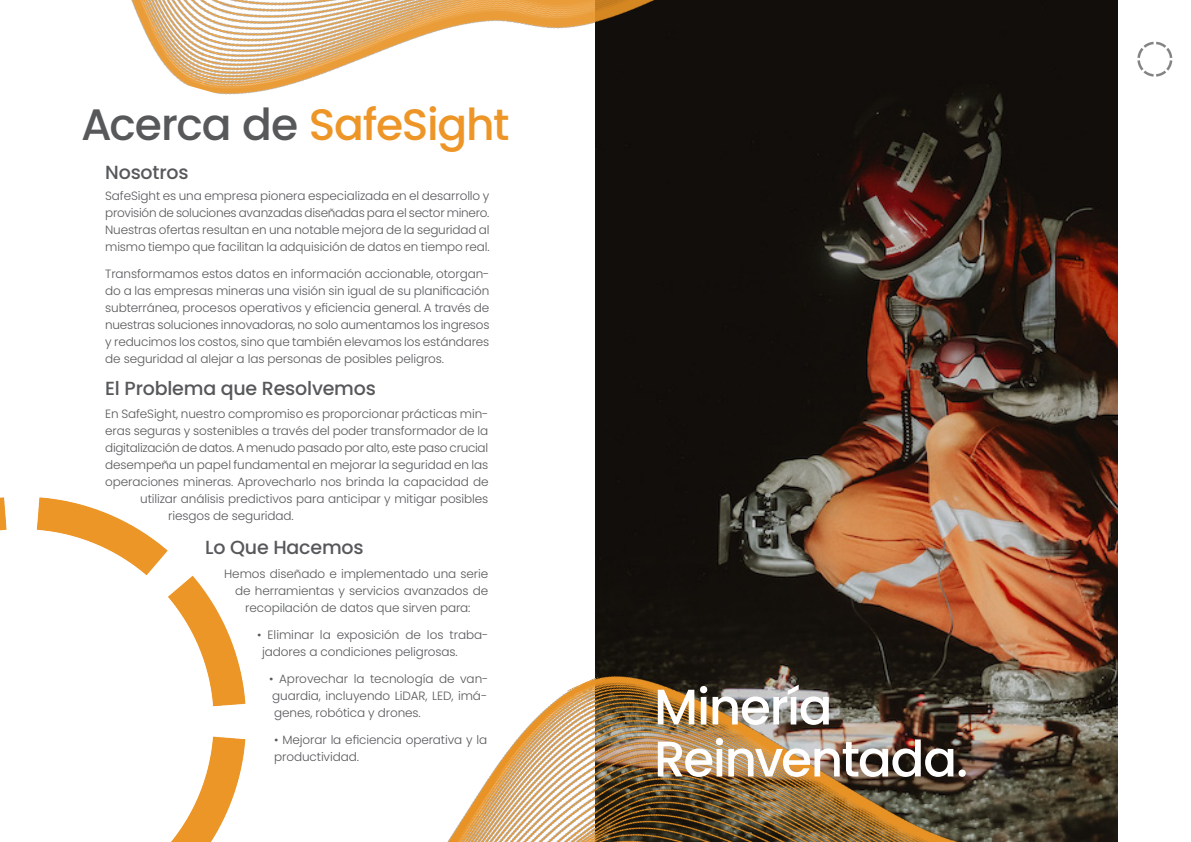
<style>
.page{position:relative;width:1191px;height:842px;background:#fff}
.page>*{position:absolute;margin:0;border:0;box-sizing:border-box;transform-origin:0 0}
.Title_1{font:500 50px/52px "Poppins";letter-spacing:-.03em;color:#fff}
.Title_1-2{font:500 44px "Poppins";letter-spacing:-.03em;color:#ed9627}
.H1_Large{font:500 44px "Poppins";letter-spacing:-.01em;color:#fff}
.Content_1{font:500 19px "Poppins";letter-spacing:-.01em;color:#57585a}
.Content_1-2{font:300 12px/17px "Poppins";letter-spacing:-.01em;color:#57585a;text-align:justify}
.s1{color:#57585a}
</style>
<div class="page">
<img style="left:595px;top:0;width:523px;height:841px">
<img style="left:447px;top:545px;width:577px;height:297px">
<img style="left:1137px;top:41px;width:36px;height:36px">
<img style="left:0;top:497px;width:246px;height:345px">
<img style="left:131px;top:0;width:728px;height:252px">
<p class="Title_1-2" style="left:81px;top:99px;width:430px"><span class="s1">Acerca de</span> SafeSight</p>
<p class="Content_1" style="left:105px;top:161px;width:85px">Nosotros</p>
<p class="Content_1-2" style="left:105px;top:187px;width:386px">SafeSight es una empresa pionera especializada en el desarrollo y provisión de soluciones avanzadas diseñadas para el sector minero.<br>Nuestras ofertas resultan en una notable mejora de la seguridad al mismo tiempo que facilitan la adquisición de datos en tiempo real.</p>
<p class="Content_1-2" style="left:105px;top:265px;width:386px">Transformamos estos datos en información accionable, otorgan&shy;do a las empresas mineras una visión sin igual de su planificación subterránea, procesos operativos y eficiencia general. A través de nuestras soluciones innovadoras, no solo aumentamos los ingresos y reducimos los costos, sino que también elevamos los estándares de seguridad al alejar a las personas de posibles peligros.</p>
<p class="Content_1" style="left:105px;top:377px;width:272px">El Problema que Resolvemos</p>
<p class="Content_1-2" style="left:105px;top:405px;width:384px">En SafeSight, nuestro compromiso es proporcionar prácticas min-</p>
<p class="Content_1-2" style="left:105px;top:422px;width:385px">eras seguras y sostenibles a través del poder transformador de la</p>
<p class="Content_1-2" style="left:105px;top:439px;width:384px">digitalización de datos. A menudo pasado por alto, este paso crucial</p>
<p class="Content_1-2" style="left:105px;top:456px;width:385px">desempeña un papel fundamental en mejorar la seguridad en las</p>
<p class="Content_1-2" style="left:105px;top:473px;width:385px">operaciones mineras. Aprovecharlo nos brinda la capacidad de</p>
<p class="Content_1-2" style="left:140px;top:490px;width:350px">utilizar análisis predictivos para anticipar y mitigar posibles</p>
<p class="Content_1-2" style="left:168px;top:507px;width:127px">riesgos de seguridad.</p>
<p class="Content_1" style="left:205px;top:536px;width:160px">Lo Que Hacemos</p>
<p class="Content_1-2" style="left:224px;top:565px;width:266px">Hemos diseñado e implementado una serie</p>
<p class="Content_1-2" style="left:235px;top:582px;width:255px">de herramientas y servicios avanzados de</p>
<p class="Content_1-2" style="left:245px;top:599px;width:227px">recopilación de datos que sirven para:</p>
<p class="Content_1-2" style="left:262px;top:626px;width:228px;text-indent:-5px">• Eliminar la exposición de los traba&shy;jadores a condiciones peligrosas.</p>
<p class="Content_1-2" style="left:269px;top:670px;width:221px">• Aprovechar la tecnología de van&shy;guardia, incluyendo LiDAR, LED, imá&shy;genes, robótica y drones.</p>
<p class="Content_1-2" style="left:274px;top:731px;width:215px">• Mejorar la eficiencia operativa y la productividad.</p>
<p class="Title_1" style="left:654px;top:681px;width:316px">Minería<br>Reinventada.</p>
<p class="H1_Large" style="left:705px;top:747px;width:255px">at all levels.</p>
</div>
